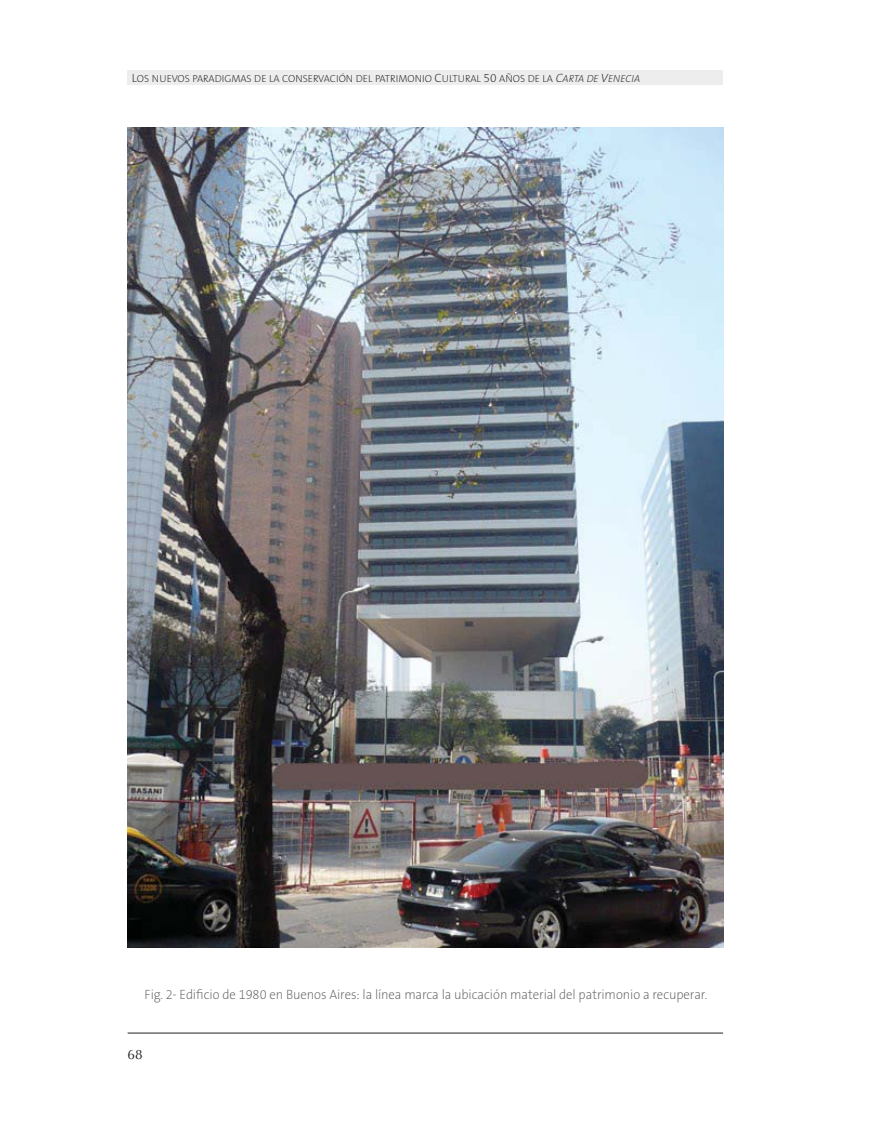
<style>
.page{position:relative;width:872px;height:1127px;background:#fff}
.page>*{position:absolute;margin:0;border:0;box-sizing:border-box;transform-origin:0 0}
.t1{font:200 13.5px "The Sans B2";letter-spacing:-.005em;color:#636363;scale:.95 1}
.t2{font:13.5px "Optima";color:#231f20}
.t3{font:10.2px "The Sans B2 Extra Light SC850";color:#231f20}
.s1{font-size:12px}
.s2{font-family:"The Sans B2 Extra Light Italic SC850";font-size:12px}
.s3{font-family:"The Sans B2 Extra Light Italic SC850"}
</style>
<div class="page">
<div style="left:128px;top:70px;width:595px;height:15px;background:#ededee"></div>
<hr style="left:128px;top:1033px;width:595px;height:1px;background:#231f20">
<img style="left:128px;top:128px;width:595px;height:820px">
<p class="t3" style="left:132px;top:75px;width:510px"><span class="s1">L</span>OS NUEVOS PARADIGMAS DE LA CONSERVACIÓN DEL PATRIMONIO <span class="s1">C</span>ULTURAL <span class="s1">50</span> AÑOS DE LA <span class="s2">C</span><span class="s3">ARTA DE</span> <span class="s2">V</span><span class="s3">ENECIA</span></p>
<p class="t1" style="left:145px;top:988px;width:594px">Fig. 2- Edificio de 1980 en Buenos Aires: la línea marca la ubicación material del patrimonio a recuperar.</p>
<p class="t2" style="left:128px;top:1047px;width:17px">68</p>
</div>
